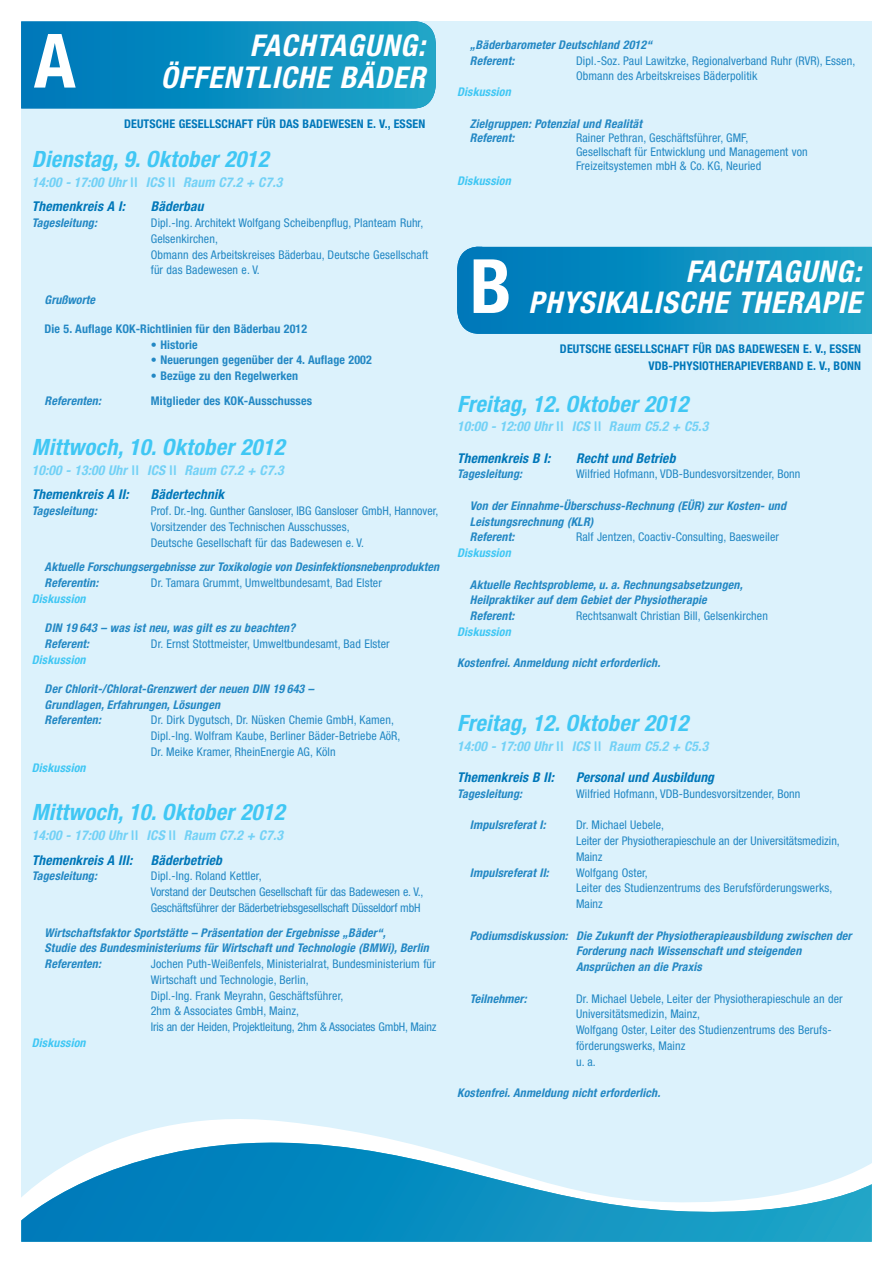
<style>
.page{position:relative;width:893px;height:1263px;background:#fff}
.page>*{position:absolute;margin:0;border:0;box-sizing:border-box;transform-origin:0 0}
.t1{font:700 condensed 75px "Helvetica Neue";color:#fff}
.t2{font:italic 700 condensed 30px/31.5px "Helvetica Neue";letter-spacing:.03em;color:#fff;text-align:right}
.t3{font:italic 700 condensed 22.5px "Helvetica Neue";letter-spacing:.015em;color:#40c7f4}
.t4{font:italic 700 condensed 13.5px/24.8px "Helvetica Neue";letter-spacing:.015em;color:#72d1f6}
.t5{font:italic 700 condensed 13.5px "Helvetica Neue";letter-spacing:.015em;color:#0077b9}
.t6{font:condensed 12px/15.8px "Helvetica Neue";letter-spacing:.01em;color:#2388c4}
.t7{font:italic 700 condensed 12px/15.8px "Helvetica Neue";letter-spacing:.015em;color:#2388c4}
.t8{font:700 condensed 12px "Helvetica Neue";letter-spacing:.01em;color:#2388c4}
.t9{font:700 condensed 12px/16.5px "Helvetica Neue";letter-spacing:.015em;color:#0077b9;text-align:right}
.t10{font:italic 700 condensed 12px "Helvetica Neue";letter-spacing:.015em;color:#40c7f4}
.s1{font-weight:500;font-style:normal;font-stretch:normal}
.s2{color:#0077b9}
</style>
<div class="page">
<div style="left:21px;top:21px;width:851px;height:1221px;background:#dcf2fc"></div>
<svg style="left:457px;top:246px;width:415px;height:88px;background:#0e8fc1"></svg>
<svg style="left:21px;top:21px;width:415px;height:87px;background:#0c8ec0"></svg>
<svg style="left:119px;top:1119px;width:274px;height:21px;fill:#fff"></svg>
<svg style="left:21px;top:1140px;width:851px;height:102px"></svg>
<h1 class="t1" style="left:34px;top:34px;width:43px">A</h1>
<h2 class="t2" style="left:161px;top:32px;width:266px">FACHTAGUNG:<br>ÖFFENTLICHE BÄDER</h2>
<p class="t9" style="left:124px;top:116px;width:303px">DEUTSCHE GESELLSCHAFT FÜR DAS BADEWESEN E. V., ESSEN</p>
<h3 class="t3" style="left:32px;top:151px;width:238px">Dienstag, 9. Oktober 2012</h3>
<p class="t4" style="left:32px;top:171px;width:252px">14:00 - 17:00 Uhr <span class="s1">II</span> ICS <span class="s1">II</span> Raum C7.2 + C7.3<br><span class="s2">Themenkreis A I:</span></p>
<p class="t5" style="left:151px;top:202px;width:54px">Bäderbau</p>
<p class="t7" style="left:32px;top:216px;width:67px">Tagesleitung:</p>
<p class="t6" style="left:151px;top:216px;width:279px">Dipl.-Ing. Architekt Wolfgang Scheibenpflug, Planteam Ruhr, Gelsenkirchen,<br>Obmann des Arbeitskreises Bäderbau, Deutsche Gesellschaft für das Badewesen e. V.</p>
<p class="t7" style="left:45px;top:293px;width:52px">Grußworte</p>
<p class="t8" style="left:45px;top:324px;width:264px">Die 5. Auflage KOK-Richtlinien für den Bäderbau 2012</p>
<p class="t8" style="left:151px;top:340px;width:48px">• Historie</p>
<p class="t8" style="left:151px;top:356px;width:222px">• Neuerungen gegenüber der 4. Auflage 2002</p>
<p class="t8" style="left:151px;top:372px;width:149px">• Bezüge zu den Regelwerken</p>
<p class="t7" style="left:45px;top:394px;width:58px">Referenten:</p>
<p class="t8" style="left:151px;top:396px;width:163px">Mitglieder des KOK-Ausschusses</p>
<h3 class="t3" style="left:32px;top:439px;width:254px">Mittwoch, 10. Oktober 2012</h3>
<p class="t4" style="left:32px;top:459px;width:253px">10:00 - 13:00 Uhr <span class="s1">II</span> ICS <span class="s1">II</span> Raum C7.2 + C7.3<br><span class="s2">Themenkreis A II:</span></p>
<p class="t5" style="left:151px;top:490px;width:75px">Bädertechnik</p>
<p class="t7" style="left:32px;top:504px;width:67px">Tagesleitung:</p>
<p class="t6" style="left:151px;top:504px;width:289px">Prof. Dr.-Ing. Gunther Gansloser, IBG Gansloser GmbH, Hannover,<br>Vorsitzender des Technischen Ausschusses,<br>Deutsche Gesellschaft für das Badewesen e. V.</p>
<p class="t7" style="left:45px;top:560px;width:396px">Aktuelle Forschungsergebnisse zur Toxikologie von Desinfektionsnebenprodukten<br>Referentin:</p>
<p class="t6" style="left:151px;top:576px;width:232px">Dr. Tamara Grummt, Umweltbundesamt, Bad Elster</p>
<p class="t10" style="left:32px;top:594px;width:55px">Diskussion</p>
<p class="t7" style="left:45px;top:621px;width:252px">DIN 19 643 – was ist neu, was gilt es zu beachten?<br>Referent:</p>
<p class="t6" style="left:151px;top:637px;width:240px">Dr. Ernst Stottmeister, Umweltbundesamt, Bad Elster</p>
<p class="t10" style="left:32px;top:655px;width:55px">Diskussion</p>
<p class="t7" style="left:45px;top:682px;width:271px">Der Chlorit-/Chlorat-Grenzwert der neuen DIN 19 643 –<br>Grundlagen, Erfahrungen, Lösungen<br>Referenten:</p>
<p class="t6" style="left:151px;top:713px;width:251px">Dr. Dirk Dygutsch, Dr. Nüsken Chemie GmbH, Kamen,<br>Dipl.-Ing. Wolfram Kaube, Berliner Bäder-Betriebe AöR,<br>Dr. Meike Kramer, RheinEnergie AG, Köln</p>
<p class="t10" style="left:32px;top:763px;width:55px">Diskussion</p>
<h3 class="t3" style="left:32px;top:804px;width:254px">Mittwoch, 10. Oktober 2012</h3>
<p class="t4" style="left:32px;top:824px;width:253px">14:00 - 17:00 Uhr <span class="s1">II</span> ICS <span class="s1">II</span> Raum C7.2 + C7.3<br><span class="s2">Themenkreis A III:</span></p>
<p class="t5" style="left:151px;top:855px;width:73px">Bäderbetrieb</p>
<p class="t7" style="left:32px;top:869px;width:67px">Tagesleitung:</p>
<p class="t6" style="left:151px;top:869px;width:274px">Dipl.-Ing. Roland Kettler,<br>Vorstand der Deutschen Gesellschaft für das Badewesen e. V.,<br>Geschäftsführer der Bäderbetriebsgesellschaft Düsseldorf mbH</p>
<p class="t7" style="left:45px;top:926px;width:386px">Wirtschaftsfaktor Sportstätte – Präsentation der Ergebnisse „Bäder“,<br>Studie des Bundesministeriums für Wirtschaft und Technologie (BMWi), Berlin<br>Referenten:</p>
<p class="t6" style="left:151px;top:957px;width:287px">Jochen Puth-Weißenfels, Ministerialrat, Bundesministerium für Wirtschaft und Technologie, Berlin,<br>Dipl.-Ing. Frank Meyrahn, Geschäftsführer,<br>2hm &amp; Associates GmbH, Mainz,<br>Iris an der Heiden, Projektleitung, 2hm &amp; Associates GmbH, Mainz</p>
<p class="t10" style="left:32px;top:1038px;width:55px">Diskussion</p>
<p class="t7" style="left:470px;top:38px;width:184px">„Bäderbarometer Deutschland 2012“<br>Referent:</p>
<p class="t6" style="left:576px;top:54px;width:281px">Dipl.-Soz. Paul Lawitzke, Regionalverband Ruhr (RVR), Essen,<br>Obmann des Arbeitskreises Bäderpolitik</p>
<p class="t10" style="left:457px;top:88px;width:55px">Diskussion</p>
<p class="t7" style="left:470px;top:117px;width:174px;line-height:14.2px">Zielgruppen: Potenzial und Realität<br>Referent:</p>
<p class="t6" style="left:576px;top:132px;width:233px;line-height:14.2px">Rainer Pethran, Geschäftsführer, GMF,<br>Gesellschaft für Entwicklung und Management von<br>Freizeitsystemen mbH &amp; Co. KG, Neuried</p>
<p class="t10" style="left:457px;top:176px;width:55px">Diskussion</p>
<h1 class="t1" style="left:470px;top:259px;width:43px">B</h1>
<h2 class="t2" style="left:529px;top:258px;width:334px">FACHTAGUNG:<br>PHYSIKALISCHE THERAPIE</h2>
<p class="t9" style="left:560px;top:341px;width:303px">DEUTSCHE GESELLSCHAFT FÜR DAS BADEWESEN E. V., ESSEN<br>VDB-PHYSIOTHERAPIEVERBAND E. V., BONN</p>
<h3 class="t3" style="left:457px;top:395px;width:233px">Freitag, 12. Oktober 2012</h3>
<p class="t4" style="left:457px;top:415px;width:252px">10:00 - 12:00 Uhr <span class="s1">II</span> ICS <span class="s1">II</span> Raum C5.2 + C5.3</p>
<p class="t5" style="left:457px;top:453px;width:95px">Themenkreis B I:</p>
<p class="t5" style="left:576px;top:453px;width:101px">Recht und Betrieb</p>
<p class="t7" style="left:457px;top:467px;width:67px">Tagesleitung:</p>
<p class="t6" style="left:576px;top:467px;width:226px">Wilfried Hofmann, VDB-Bundesvorsitzender, Bonn</p>
<p class="t7" style="left:470px;top:499px;width:318px">Von der Einnahme-Überschuss-Rechnung (EÜR) zur Kosten- und<br>Leistungsrechnung (KLR)<br>Referent:</p>
<p class="t6" style="left:576px;top:530px;width:204px">Ralf Jentzen, Coactiv-Consulting, Baesweiler</p>
<p class="t10" style="left:457px;top:548px;width:55px">Diskussion</p>
<p class="t7" style="left:470px;top:577px;width:274px">Aktuelle Rechtsprobleme, u. a. Rechnungsabsetzungen,<br>Heilpraktiker auf dem Gebiet der Physiotherapie<br>Referent:</p>
<p class="t6" style="left:576px;top:609px;width:193px">Rechtsanwalt Christian Bill, Gelsenkirchen</p>
<p class="t10" style="left:457px;top:627px;width:55px">Diskussion</p>
<p class="t7" style="left:457px;top:656px;width:205px">Kostenfrei. Anmeldung nicht erforderlich.</p>
<h3 class="t3" style="left:457px;top:715px;width:233px">Freitag, 12. Oktober 2012</h3>
<p class="t4" style="left:457px;top:734px;width:252px">14:00 - 17:00 Uhr <span class="s1">II</span> ICS <span class="s1">II</span> Raum C5.2 + C5.3</p>
<p class="t5" style="left:457px;top:772px;width:98px">Themenkreis B II:</p>
<p class="t5" style="left:576px;top:772px;width:139px">Personal und Ausbildung</p>
<p class="t7" style="left:457px;top:787px;width:67px">Tagesleitung:</p>
<p class="t6" style="left:576px;top:787px;width:226px">Wilfried Hofmann, VDB-Bundesvorsitzender, Bonn</p>
<p class="t7" style="left:470px;top:818px;width:77px">Impulsreferat I:</p>
<p class="t6" style="left:576px;top:818px;width:265px">Dr. Michael Uebele,<br>Leiter der Physiotherapieschule an der Universitätsmedizin,<br>Mainz</p>
<p class="t7" style="left:470px;top:865px;width:80px">Impulsreferat II:</p>
<p class="t6" style="left:576px;top:865px;width:258px">Wolfgang Oster,<br>Leiter des Studienzentrums des Berufsförderungswerks,<br>Mainz</p>
<p class="t7" style="left:576px;top:928px;width:277px;text-indent:-106px">Podiumsdiskussion: Die Zukunft der Physiotherapieausbildung zwischen der<br>Forderung nach Wissenschaft und steigenden<br>Ansprüchen an die Praxis</p>
<p class="t7" style="left:470px;top:991px;width:58px">Teilnehmer:</p>
<p class="t6" style="left:576px;top:991px;width:268px">Dr. Michael Uebele, Leiter der Physiotherapieschule an der Universitätsmedizin, Mainz,<br>Wolfgang Oster, Leiter des Studienzentrums des Berufs&shy;förderungswerks, Mainz<br>u. a.</p>
<p class="t7" style="left:457px;top:1086px;width:205px">Kostenfrei. Anmeldung nicht erforderlich.</p>
</div>
